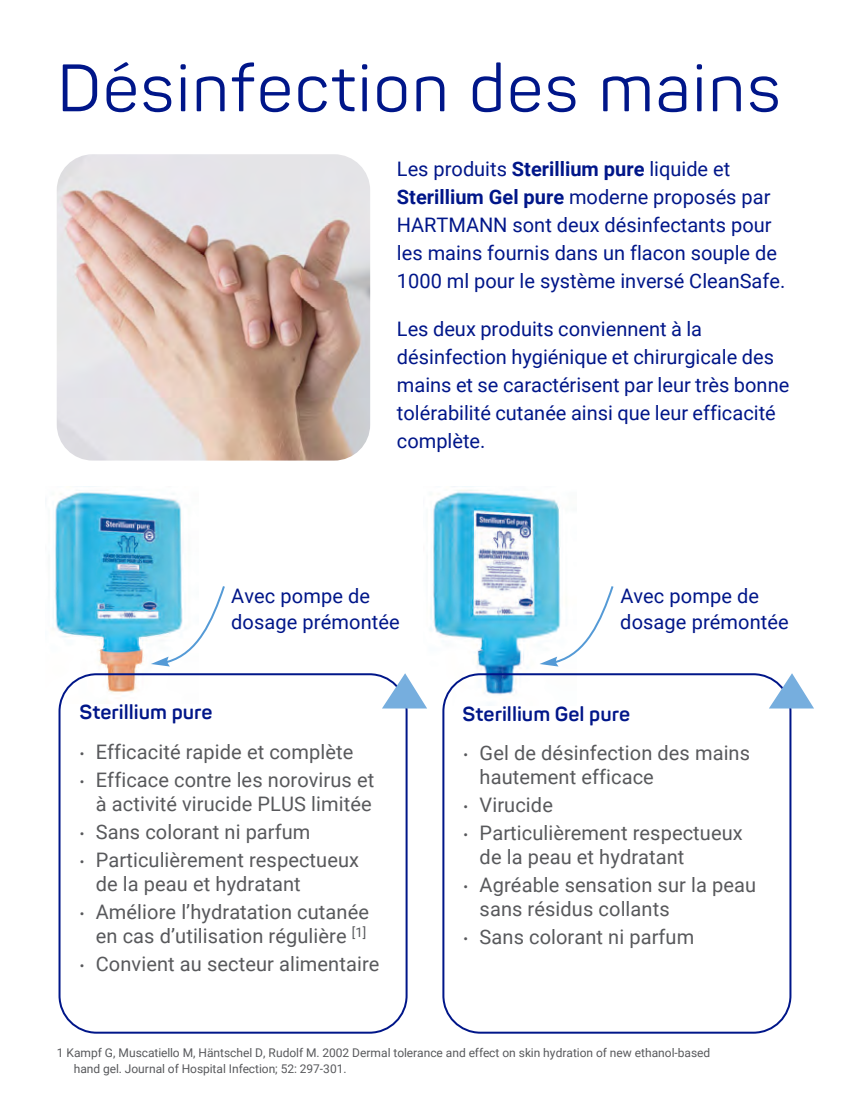
<style>
.page{position:relative;width:851px;height:1106px;background:#fff}
.page>*{position:absolute;margin:0;border:0;box-sizing:border-box;transform-origin:0 0}
.t1{font:66px "Panton";letter-spacing:.015em;color:#001689}
.t2{font:20px/24px "Roboto";letter-spacing:.005em;color:#58595c}
.t3{font:20px/28px "Roboto";color:#001689}
.t4{font:700 20px "Panton";color:#001689}
.t5{font:12px/16px "Roboto";letter-spacing:-.005em;color:#58595c}
.s1{font-weight:700}
.s2{font-family:"Panton"}
</style>
<div class="page">
<img style="left:430px;top:486px;width:130px;height:187px">
<img style="left:55px;top:486px;width:127px;height:187px">
<img style="left:57px;top:154px;width:313px;height:306px;border-radius:36px">
<svg style="left:58px;top:673px;width:349px;height:360px"></svg>
<svg style="left:442px;top:673px;width:349px;height:360px"></svg>
<svg style="left:382px;top:673px;width:45px;height:35px"></svg>
<svg style="left:768px;top:673px;width:45px;height:35px"></svg>
<svg style="left:151px;top:584px;width:74px;height:82px"></svg>
<svg style="left:539px;top:584px;width:75px;height:82px"></svg>
<h1 class="t1" style="left:57px;top:47px;width:725px">Désinfection des mains</h1>
<p class="t3" style="left:397px;top:154px;width:390px">Les produits <span class="s1">Sterillium pure</span> liquide et <span class="s1">Sterillium Gel pure</span> moderne proposés par HARTMANN sont deux désinfectants pour les mains fournis dans un flacon souple de 1000 ml pour le système inversé CleanSafe.</p>
<p class="t3" style="left:397px;top:314px;width:394px">Les deux produits conviennent à la désinfection hygiénique et chirurgicale des mains et se caractérisent par leur très bonne tolérabilité cutanée ainsi que leur efficacité complète.</p>
<p class="t3" style="left:231px;top:582px;width:170px;line-height:26px">Avec pompe de dosage prémontée</p>
<p class="t3" style="left:620px;top:582px;width:170px;line-height:26px">Avec pompe de dosage prémontée</p>
<p class="t4" style="left:79px;top:699px;width:135px">Sterillium pure</p>
<p class="t2" style="left:79px;top:739px;width:276px"><span class="s2">•</span> Efficacité rapide et complète</p>
<p class="t2" style="left:79px;top:767px;width:297px;text-align:right"><span class="s2">•</span> Efficace contre les norovirus et à activité virucide PLUS limitée</p>
<p class="t2" style="left:79px;top:819px;width:233px"><span class="s2">•</span> Sans colorant ni parfum</p>
<p class="t2" style="left:96px;top:847px;width:265px;text-indent:-17px"><span class="s2">•</span> Particulièrement respectueux de la peau et hydratant</p>
<p class="t2" style="left:79px;top:899px;width:292px;text-align:right"><span class="s2">•</span> Améliore l’hydratation cutanée en cas d’utilisation régulière <sup>[1]</sup></p>
<p class="t2" style="left:79px;top:951px;width:302px"><span class="s2">•</span> Convient au secteur alimentaire</p>
<p class="t4" style="left:462px;top:701px;width:169px">Sterillium Gel pure</p>
<p class="t2" style="left:479px;top:740px;width:272px;text-indent:-17px"><span class="s2">•</span> Gel de désinfection des mains hautement efficace</p>
<p class="t2" style="left:462px;top:792px;width:92px"><span class="s2">•</span> Virucide</p>
<p class="t2" style="left:479px;top:820px;width:264px;text-indent:-17px"><span class="s2">•</span> Particulièrement respectueux de la peau et hydratant</p>
<p class="t2" style="left:479px;top:872px;width:278px;text-indent:-17px"><span class="s2">•</span> Agréable sensation sur la peau sans résidus collants</p>
<p class="t2" style="left:462px;top:924px;width:233px"><span class="s2">•</span> Sans colorant ni parfum</p>
<p class="t5" style="left:74px;top:1044px;width:638px;text-indent:-17px">1 Kampf G, Muscatiello M, Häntschel D, Rudolf M. 2002 Dermal tolerance and effect on skin hydration of new ethanol-based hand gel. Journal of Hospital Infection; 52: 297-301.</p>
</div>
